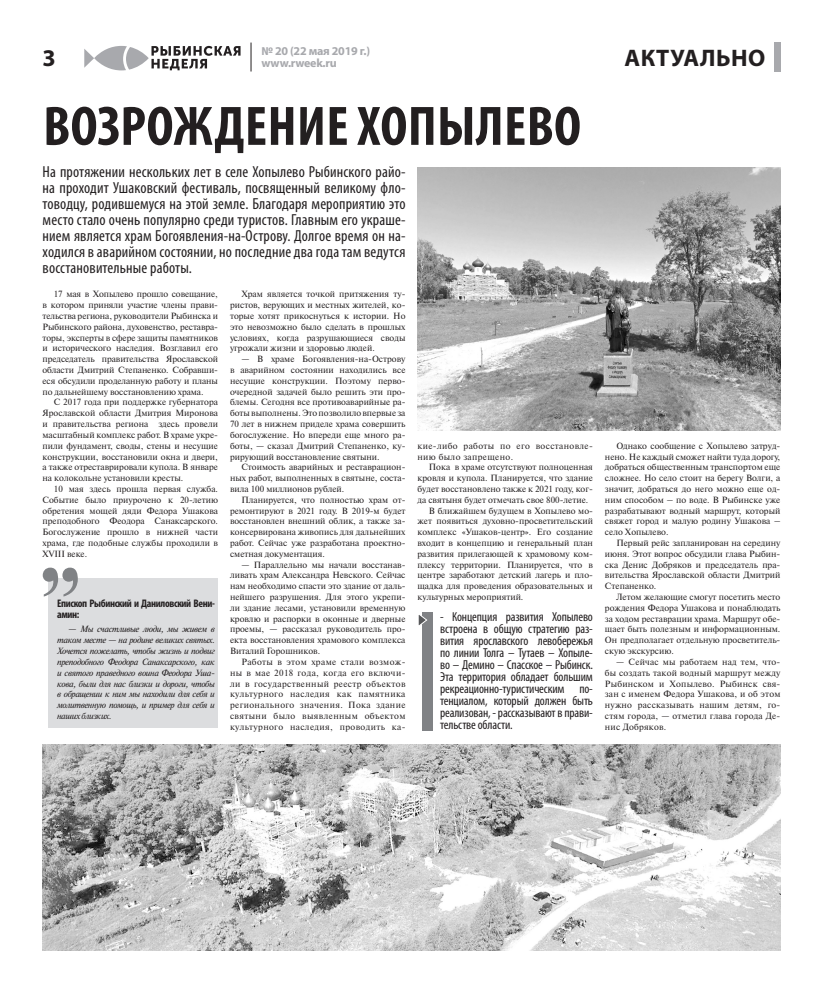
<style>
.page{position:relative;width:823px;height:993px;background:#fff}
.page>*{position:absolute;margin:0;border:0;box-sizing:border-box;transform-origin:0 0}
.Заголовок1{font:700 condensed 56px "Myriad Pro";letter-spacing:.01em;color:#231f20}
.рубрика1{font:700 24px "Myriad Pro";letter-spacing:.02em;color:#231f20}
.Лид1{font:condensed 16px/16px "Myriad Pro";letter-spacing:.01em;color:#231f20;text-align:justify}
.Лид1-2{font:condensed 13px/12px "Myriad Pro";letter-spacing:-.01em;color:#231f20;text-align:justify}
.t1{font:700 12px/12px "Myriad Pro";letter-spacing:-.02em;color:#a8a9ad}
.Лид1-3{font:700 condensed 11px/11px "Myriad Pro";letter-spacing:-.03em;color:#231f20}
.Основной_текст1{font:9px/10.8px "Newton C";color:#231f20;text-align:justify}
.Основной_текст1-2{font:italic 9px/10.8px "Newton C";letter-spacing:-.04em;color:#231f20;text-align:justify}
.Основной_текст1-3{font:9px/10.8px "Newton C";letter-spacing:.04em;color:#231f20}
</style>
<div class="page">
<svg style="left:250px;top:43px;width:1px;height:28px"></svg>
<svg style="left:84px;top:46px;width:156px;height:24px"></svg>
<div style="left:773px;top:43px;width:7px;height:29px;background:#a8a9ad"></div>
<div style="left:422px;top:611px;width:11px;height:119px;background:#808285"></div>
<svg style="left:418px;top:611px;width:10px;height:14px"></svg>
<div style="left:49px;top:578px;width:169px;height:149px;background:#dcdddf"></div>
<svg style="left:43px;top:567px;width:35px;height:29px"></svg>
<img style="left:417px;top:168px;width:363px;height:262px">
<img style="left:43px;top:744px;width:737px;height:206px">
<p class="рубрика1" style="left:43px;top:42px;width:15px">3</p>
<h3 class="t1" style="left:261px;top:45px;width:110px">№ 20 (22 мая 2019 г.) www.rweek.ru</h3>
<p class="рубрика1" style="left:624px;top:42px;width:142px">АКТУАЛЬНО</p>
<p class="Заголовок1" style="left:43px;top:91px;width:539px">ВОЗРОЖДЕНИЕ ХОПЫЛЕВО</p>
<p class="Лид1" style="left:43px;top:163px;width:364px">На протяжении нескольких лет в селе Хопылево Рыбинского райо&shy;на проходит Ушаковский фестиваль, посвященный великому фло&shy;товодцу, родившемуся на этой земле. Благодаря мероприятию это место стало очень популярно среди туристов. Главным его украше&shy;нием является храм Богоявления-на-Острову. Долгое время он на&shy;ходился в аварийном состоянии, но последние два года там ведутся восстановительные работы.</p>
<p class="Основной_текст1" style="left:43px;top:289px;width:177px;text-indent:11px">17 мая в Хопылево прошло совещание, в котором приняли участие члены прави&shy;тельства региона, руководители Рыбинска и Рыбинского района, духовенство, реставра&shy;торы, эксперты в сфере защиты памятников и исторического наследия. Возглавил его председатель правительства Ярославской области Дмитрий Степаненко. Собравши&shy;еся обсудили проделанную работу и планы по дальнейшему восстановлению храма.</p>
<p class="Основной_текст1" style="left:43px;top:397px;width:177px;text-indent:11px">С 2017 года при поддержке губернатора Ярославской области Дмитрия Миронова и правительства региона здесь провели масштабный комплекс работ. В храме укре&shy;пили фундамент, своды, стены и несущие конструкции, восстановили окна и двери, а также отреставрировали купола. В январе на колокольне установили кресты.</p>
<p class="Основной_текст1" style="left:43px;top:483px;width:177px;text-indent:11px">10 мая здесь прошла первая служба.<br>Событие было приурочено к 20-летию обретения мощей дяди Федора Ушакова преподобного Феодора Санаксарского.<br>Богослужение прошло в нижней части храма, где подобные службы проходили в XVIII веке.</p>
<p class="Лид1-3" style="left:57px;top:597px;width:159px">Епископ Рыбинский и Даниловский Вени&shy;амин:</p>
<p class="Основной_текст1-2" style="left:57px;top:623px;width:159px;text-indent:11px">— Мы счастливые люди, мы живем в таком месте — на родине великих святых.<br>Хочется пожелать, чтобы жизнь и подвиг преподобного Феодора Санаксарского, как и святого праведного воина Феодора Уша&shy;кова, были для нас близки и дороги, чтобы в обращении к ним мы находили для себя и молитвенную помощь, и пример для себя и наших близких.</p>
<p class="Основной_текст1" style="left:230px;top:289px;width:177px;text-indent:11px">Храм является точкой притяжения ту&shy;ристов, верующих и местных жителей, ко&shy;торые хотят прикоснуться к истории. Но это невозможно было сделать в прошлых условиях, когда разрушающиеся своды угрожали жизни и здоровью людей.</p>
<p class="Основной_текст1" style="left:230px;top:353px;width:177px;text-indent:11px">— В храме Богоявления-на-Острову в аварийном состоянии находились все несущие конструкции. Поэтому перво&shy;очередной задачей было решить эти про&shy;блемы. Сегодня все противоаварийные ра&shy;боты выполнены. Это позволило впервые за 70 лет в нижнем приделе храма совершить богослужение. Но впереди еще много ра&shy;боты, — сказал Дмитрий Степаненко, ку&shy;рирующий восстановление святыни.</p>
<p class="Основной_текст1" style="left:230px;top:461px;width:177px;text-indent:11px">Стоимость аварийных и реставрацион&shy;ных работ, выполненных в святыне, соста&shy;вила 100 миллионов рублей.</p>
<p class="Основной_текст1" style="left:230px;top:494px;width:177px;text-indent:11px">Планируется, что полностью храм от&shy;ремонтируют в 2021 году. В 2019-м будет восстановлен внешний облик, а также за&shy;консервирована живопись для дальнейших работ. Сейчас уже разработана проектно&shy;сметная документация.</p>
<p class="Основной_текст1" style="left:230px;top:559px;width:177px;text-indent:11px">— Параллельно мы начали восстанав&shy;ливать храм Александра Невского. Сейчас нам необходимо спасти это здание от даль&shy;нейшего разрушения. Для этого укрепи&shy;ли здание лесами, установили временную кровлю и распорки в оконные и дверные проемы, — рассказал руководитель про&shy;екта восстановления храмового комплекса Виталий Горошников.</p>
<p class="Основной_текст1" style="left:230px;top:656px;width:177px;text-indent:11px">Работы в этом храме стали возмож&shy;ны в мае 2018 года, когда его включи&shy;ли в государственный реестр объектов культурного наследия как памятника регионального значения. Пока здание святыни было выявленным объектом культурного наследия, проводить ка-</p>
<p class="Основной_текст1-3" style="left:417px;top:440px;width:177px">кие-либо работы по его восстановле&shy;нию было запрещено.</p>
<p class="Основной_текст1" style="left:417px;top:461px;width:177px;text-indent:11px">Пока в храме отсутствуют полноценная кровля и купола. Планируется, что здание будет восстановлено также к 2021 году, ког&shy;да святыня будет отмечать свое 800-летие.</p>
<p class="Основной_текст1" style="left:417px;top:505px;width:177px;text-indent:11px">В ближайшем будущем в Хопылево мо&shy;жет появиться духовно-просветительский комплекс «Ушаков-центр». Его создание входит в концепцию и генеральный план развития прилегающей к храмовому ком&shy;плексу территории. Планируется, что в центре заработают детский лагерь и пло&shy;щадка для проведения образовательных и культурных мероприятий.</p>
<p class="Лид1-2" style="left:440px;top:610px;width:154px">- Концепция развития Хопылево встроена в общую стратегию раз&shy;вития ярославского левобережья по линии Толга – Тутаев – Хопыле&shy;во – Демино – Спасское – Рыбинск.<br>Эта территория обладает большим рекреационно-туристическим по&shy;тенциалом, который должен быть реализован, - рассказывают в прави&shy;тельстве области.</p>
<p class="Основной_текст1" style="left:604px;top:440px;width:177px;text-indent:11px">Однако сообщение с Хопылево затруд&shy;нено. Не каждый сможет найти туда дорогу, добраться общественным транспортом еще сложнее. Но село стоит на берегу Волги, а значит, добраться до него можно еще од&shy;ним способом – по воде. В Рыбинске уже разрабатывают водный маршрут, который свяжет город и малую родину Ушакова – село Хопылево.</p>
<p class="Основной_текст1" style="left:604px;top:537px;width:177px;text-indent:11px">Первый рейс запланирован на середину июня. Этот вопрос обсудили глава Рыбин&shy;ска Денис Добряков и председатель пра&shy;вительства Ярославской области Дмитрий Степаненко.</p>
<p class="Основной_текст1" style="left:604px;top:591px;width:177px;text-indent:11px">Летом желающие смогут посетить место рождения Федора Ушакова и понаблюдать за ходом реставрации храма. Маршрут обе&shy;щает быть полезным и информационным.<br>Он предполагает отдельную просветитель&shy;скую экскурсию.</p>
<p class="Основной_текст1" style="left:604px;top:656px;width:177px;text-indent:11px">— Сейчас мы работаем над тем, что&shy;бы создать такой водный маршрут между Рыбинском и Хопылево. Рыбинск свя&shy;зан с именем Федора Ушакова, и об этом нужно рассказывать нашим детям, го&shy;стям города, — отметил глава города Де&shy;нис Добряков.</p>
</div>
